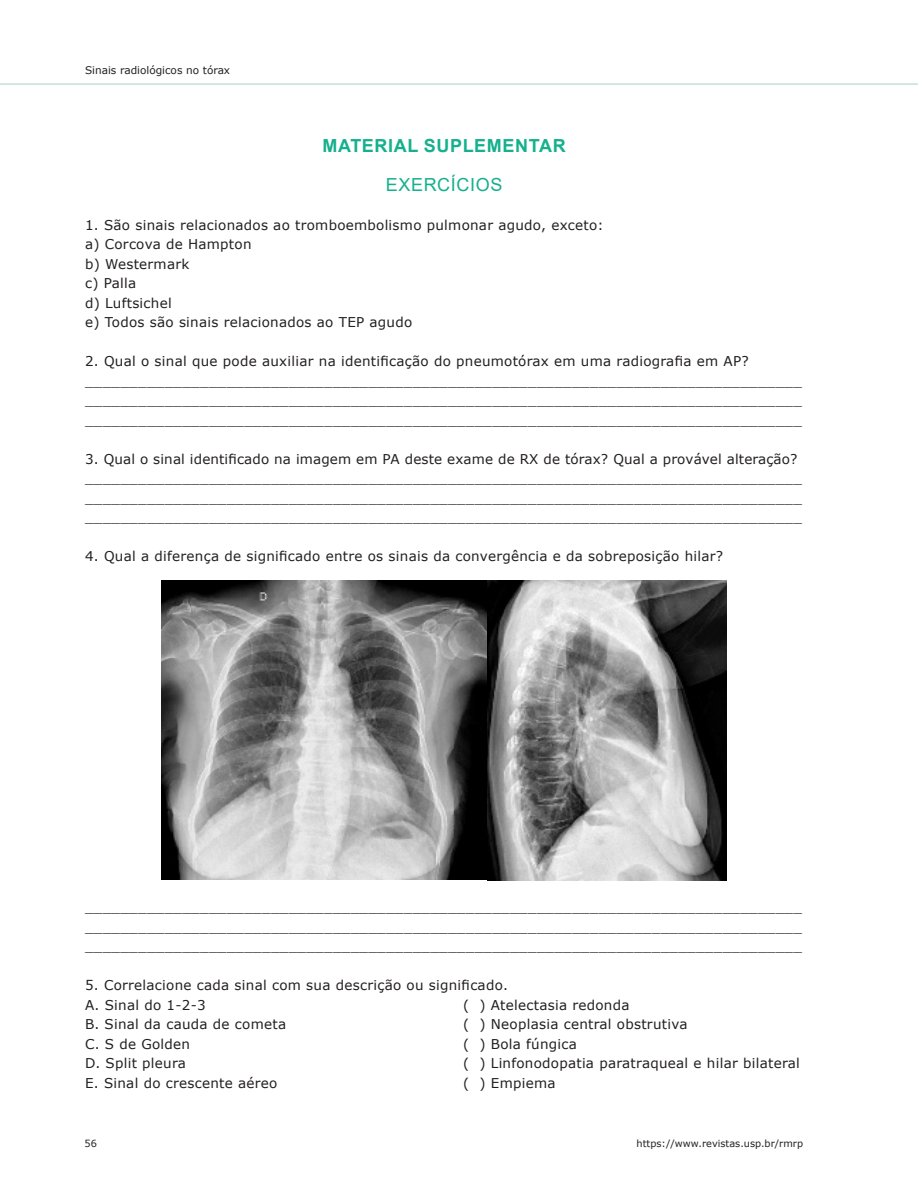
<style>
.page{position:relative;width:918px;height:1188px;background:#fff}
.page>*{position:absolute;margin:0;border:0;box-sizing:border-box;transform-origin:0 0}
.materialsup_SUB1{font:700 18px "Arial";letter-spacing:.035em;color:#15b08d}
.materialsupl_SUB2{font:18px "Arial";letter-spacing:.035em;color:#15b08d}
.materialsup_txt{font:13.5px "Verdana";letter-spacing:.02em;color:#231f20}
.t1{font:10.5px "Verdana";color:#231f20}
.t2{font:9.75px "Verdana";color:#231f20}
</style>
<div class="page">
<hr style="left:0;top:83px;width:918px;height:2px;background:#c6e1d4">
<img style="left:161px;top:580px;width:566px;height:300px">
<p class="t1" style="left:85px;top:62px;width:147px">Sinais radiológicos no tórax</p>
<p class="materialsup_SUB1" style="left:322px;top:132px;width:245px">MATERIAL SUPLEMENTAR</p>
<p class="materialsupl_SUB2" style="left:386px;top:172px;width:118px">EXERCÍCIOS</p>
<p class="materialsup_txt" style="left:85px;top:215px;width:520px">1. São sinais relacionados ao tromboembolismo pulmonar agudo, exceto:</p>
<p class="materialsup_txt" style="left:85px;top:235px;width:168px">a) Corcova de Hampton</p>
<p class="materialsup_txt" style="left:85px;top:254px;width:106px">b) Westermark</p>
<p class="materialsup_txt" style="left:85px;top:274px;width:53px">c) Palla</p>
<p class="materialsup_txt" style="left:85px;top:293px;width:88px">d) Luftsichel</p>
<p class="materialsup_txt" style="left:85px;top:313px;width:329px">e) Todos são sinais relacionados ao TEP agudo</p>
<p class="materialsup_txt" style="left:85px;top:352px;width:665px">2. Qual o sinal que pode auxiliar na identificação do pneumotórax em uma radiografia em AP?</p>
<p class="materialsup_txt" style="left:85px;top:371px;width:719px">_________________________________________________________________________________</p>
<p class="materialsup_txt" style="left:85px;top:391px;width:719px">_________________________________________________________________________________</p>
<p class="materialsup_txt" style="left:85px;top:410px;width:719px">_________________________________________________________________________________</p>
<p class="materialsup_txt" style="left:85px;top:449px;width:714px">3. Qual o sinal identificado na imagem em PA deste exame de RX de tórax? Qual a provável alteração?</p>
<p class="materialsup_txt" style="left:85px;top:469px;width:719px">_________________________________________________________________________________</p>
<p class="materialsup_txt" style="left:85px;top:488px;width:719px">_________________________________________________________________________________</p>
<p class="materialsup_txt" style="left:85px;top:508px;width:719px">_________________________________________________________________________________</p>
<p class="materialsup_txt" style="left:85px;top:547px;width:640px">4. Qual a diferença de significado entre os sinais da convergência e da sobreposição hilar?</p>
<p class="materialsup_txt" style="left:85px;top:898px;width:719px">_________________________________________________________________________________</p>
<p class="materialsup_txt" style="left:85px;top:917px;width:719px">_________________________________________________________________________________</p>
<p class="materialsup_txt" style="left:85px;top:937px;width:719px">_________________________________________________________________________________</p>
<p class="materialsup_txt" style="left:85px;top:976px;width:424px">5. Correlacione cada sinal com sua descrição ou significado.</p>
<p class="materialsup_txt" style="left:85px;top:995px;width:122px">A. Sinal do 1-2-3</p>
<p class="materialsup_txt" style="left:463px;top:995px;width:168px">( ) Atelectasia redonda</p>
<p class="materialsup_txt" style="left:85px;top:1015px;width:203px">B. Sinal da cauda de cometa</p>
<p class="materialsup_txt" style="left:463px;top:1015px;width:226px">( ) Neoplasia central obstrutiva</p>
<p class="materialsup_txt" style="left:85px;top:1034px;width:107px">C. S de Golden</p>
<p class="materialsup_txt" style="left:463px;top:1034px;width:115px">( ) Bola fúngica</p>
<p class="materialsup_txt" style="left:85px;top:1054px;width:102px">D. Split pleura</p>
<p class="materialsup_txt" style="left:463px;top:1054px;width:338px">( ) Linfonodopatia paratraqueal e hilar bilateral</p>
<p class="materialsup_txt" style="left:85px;top:1073px;width:194px">E. Sinal do crescente aéreo</p>
<p class="materialsup_txt" style="left:463px;top:1073px;width:94px">( ) Empiema</p>
<p class="t2" style="left:85px;top:1137px;width:14px">56</p>
<p class="t2" style="left:637px;top:1137px;width:168px">https://www.revistas.usp.br/rmrp</p>
</div>
